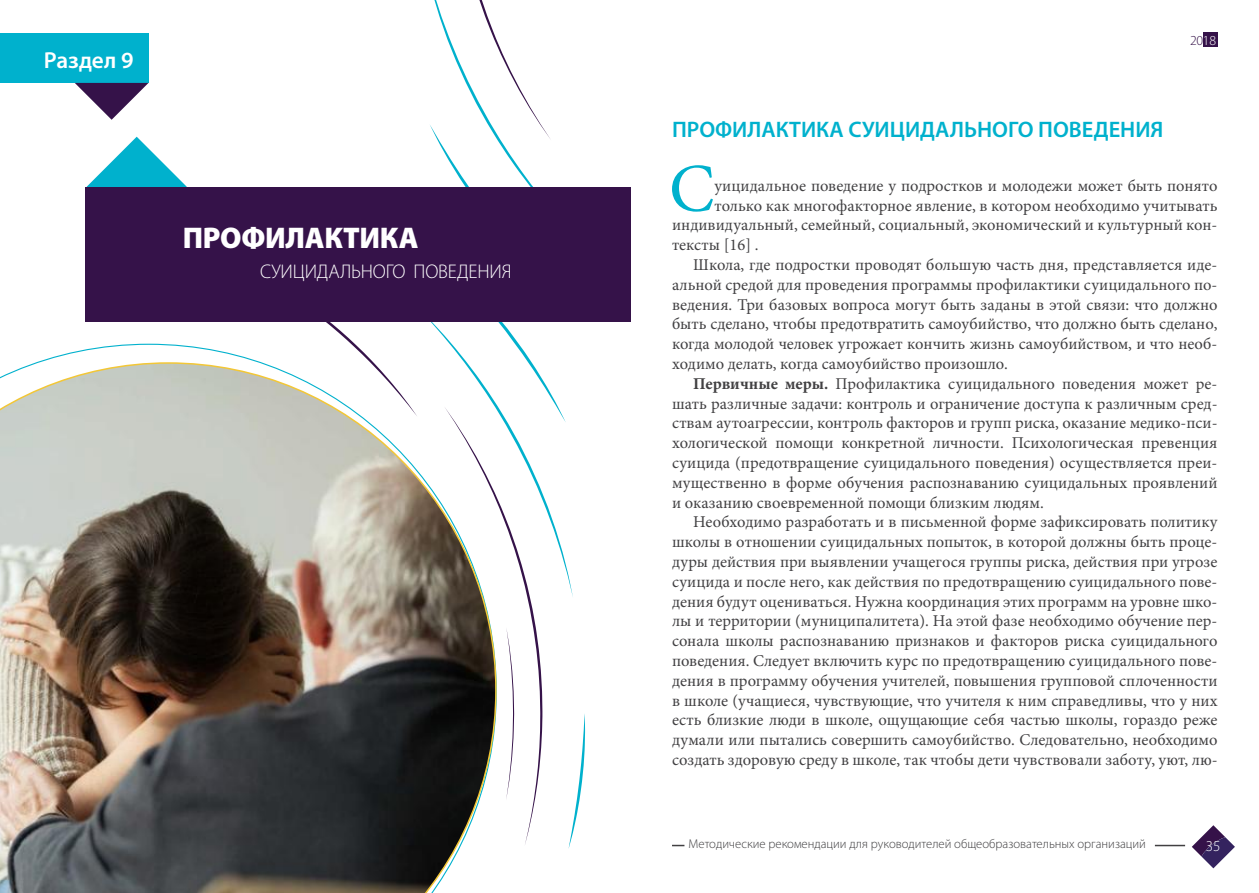
<style>
.page{position:relative;width:1259px;height:893px;background:#fff}
.page>*{position:absolute;margin:0;border:0;box-sizing:border-box;transform-origin:0 0}
.t1{font:68.25px "Minion Pro";color:#00b1cd}
.t2{font:900 30px "Myriad Pro";letter-spacing:-.01em;color:#fff}
.t3{font:600 23.25px "Myriad Pro";color:#fff}
.t4{font:600 22.5px "Myriad Pro";color:#00b1cd}
.t5{font:300 19.8px "Myriad Pro";letter-spacing:-.01em;color:#fff}
.t6{font:16.5px "Minion Pro";color:#414042}
.t7{font:300 15.15px "Myriad Pro";color:#fff}
.t8{font:300 13.8px "Myriad Pro";color:#351249}
.t9{font:300 12.75px "Myriad Pro";color:#414042}
.s1{color:#fff}
.s2{font-weight:700}
</style>
<div class="page">
<svg style="left:1192px;top:825px;width:43px;height:43px"></svg>
<svg style="left:672px;top:845px;width:12px;height:1px"></svg>
<hr style="left:1155px;top:845px;width:30px;height:1px;background:#414042">
<div style="left:1202px;top:33px;width:15px;height:14px;background:#351249"></div>
<svg style="left:87px;top:137px;width:100px;height:50px"></svg>
<svg style="left:245px;top:0;width:340px;height:849px"></svg>
<div style="left:0;top:33px;width:148px;height:49px;background:#00b1cd"></div>
<svg style="left:75px;top:83px;width:73px;height:37px"></svg>
<div style="left:85px;top:187px;width:545px;height:134px;background:#351249"></div>
<img style="left:0;top:362px;width:496px;height:531px">
<h3 class="t3" style="left:44px;top:45px;width:91px">Раздел 9</h3>
<h2 class="t2" style="left:183px;top:217px;width:237px">ПРОФИЛАКТИКА</h2>
<p class="t5" style="left:260px;top:261px;width:253px">СУИЦИДАЛЬНОГО ПОВЕДЕНИЯ</p>
<p class="t8" style="left:1190px;top:33px;width:28px">20<span class="s1">18</span></p>
<h3 class="t4" style="left:672px;top:115px;width:493px">ПРОФИЛАКТИКА СУИЦИДАЛЬНОГО ПОВЕДЕНИЯ</h3>
<h1 class="t1" style="left:669px;top:143px;width:47px">С</h1>
<p class="t6" style="left:714px;top:175px;width:504px">уицидальное поведение у подростков и молодежи может быть понято</p>
<p class="t6" style="left:714px;top:194px;width:504px">только как многофакторное явление, в котором необходимо учитывать</p>
<p class="t6" style="left:672px;top:214px;width:547px">индивидуальный, семейный, социальный, экономический и культурный кон-</p>
<p class="t6" style="left:672px;top:234px;width:88px">тексты [16] .</p>
<p class="t6" style="left:693px;top:254px;width:526px">Школа, где подростки проводят большую часть дня, представляется иде-</p>
<p class="t6" style="left:672px;top:274px;width:547px">альной средой для проведения программы профилактики суицидального по-</p>
<p class="t6" style="left:672px;top:293px;width:547px">ведения. Три базовых вопроса могут быть заданы в этой связи: что должно</p>
<p class="t6" style="left:672px;top:313px;width:547px">быть сделано, чтобы предотвратить самоубийство, что должно быть сделано,</p>
<p class="t6" style="left:672px;top:333px;width:547px">когда молодой человек угрожает кончить жизнь самоубийством, и что необ-</p>
<p class="t6" style="left:672px;top:353px;width:337px">ходимо делать, когда самоубийство произошло.</p>
<p class="t6" style="left:693px;top:373px;width:526px"><span class="s2">Первичные меры.</span> Профилактика суицидального поведения может ре-</p>
<p class="t6" style="left:672px;top:392px;width:547px">шать различные задачи: контроль и ограничение доступа к различным сред-</p>
<p class="t6" style="left:672px;top:412px;width:547px">ствам аутоагрессии, контроль факторов и групп риска, оказание медико-пси-</p>
<p class="t6" style="left:672px;top:432px;width:547px">хологической помощи конкретной личности. Психологическая превенция</p>
<p class="t6" style="left:672px;top:452px;width:547px">суицида (предотвращение суицидального поведения) осуществляется преи-</p>
<p class="t6" style="left:672px;top:472px;width:547px">мущественно в форме обучения распознаванию суицидальных проявлений</p>
<p class="t6" style="left:672px;top:491px;width:373px">и оказанию своевременной помощи близким людям.</p>
<p class="t6" style="left:693px;top:511px;width:526px">Необходимо разработать и в письменной форме зафиксировать политику</p>
<p class="t6" style="left:672px;top:531px;width:547px">школы в отношении суицидальных попыток, в которой должны быть проце-</p>
<p class="t6" style="left:672px;top:551px;width:547px">дуры действия при выявлении учащегося группы риска, действия при угрозе</p>
<p class="t6" style="left:672px;top:571px;width:547px">суицида и после него, как действия по предотвращению суицидального пове-</p>
<p class="t6" style="left:672px;top:590px;width:547px">дения будут оцениваться. Нужна координация этих программ на уровне шко-</p>
<p class="t6" style="left:672px;top:610px;width:547px">лы и территории (муниципалитета). На этой фазе необходимо обучение пер-</p>
<p class="t6" style="left:672px;top:630px;width:547px">сонала школы распознаванию признаков и факторов риска суицидального</p>
<p class="t6" style="left:672px;top:650px;width:547px">поведения. Следует включить курс по предотвращению суицидального пове-</p>
<p class="t6" style="left:672px;top:670px;width:547px">дения в программу обучения учителей, повышения групповой сплоченности</p>
<p class="t6" style="left:672px;top:689px;width:547px">в школе (учащиеся, чувствующие, что учителя к ним справедливы, что у них</p>
<p class="t6" style="left:672px;top:709px;width:547px">есть близкие люди в школе, ощущающие себя частью школы, гораздо реже</p>
<p class="t6" style="left:672px;top:729px;width:547px">думали или пытались совершить самоубийство. Следовательно, необходимо</p>
<p class="t6" style="left:672px;top:749px;width:547px">создать здоровую среду в школе, так чтобы дети чувствовали заботу, уют, лю-</p>
<p class="t9" style="left:688px;top:836px;width:459px">Методические рекомендации для руководителей общеобразовательных организаций</p>
<p class="t7" style="left:1205px;top:838px;width:16px">35</p>
</div>
